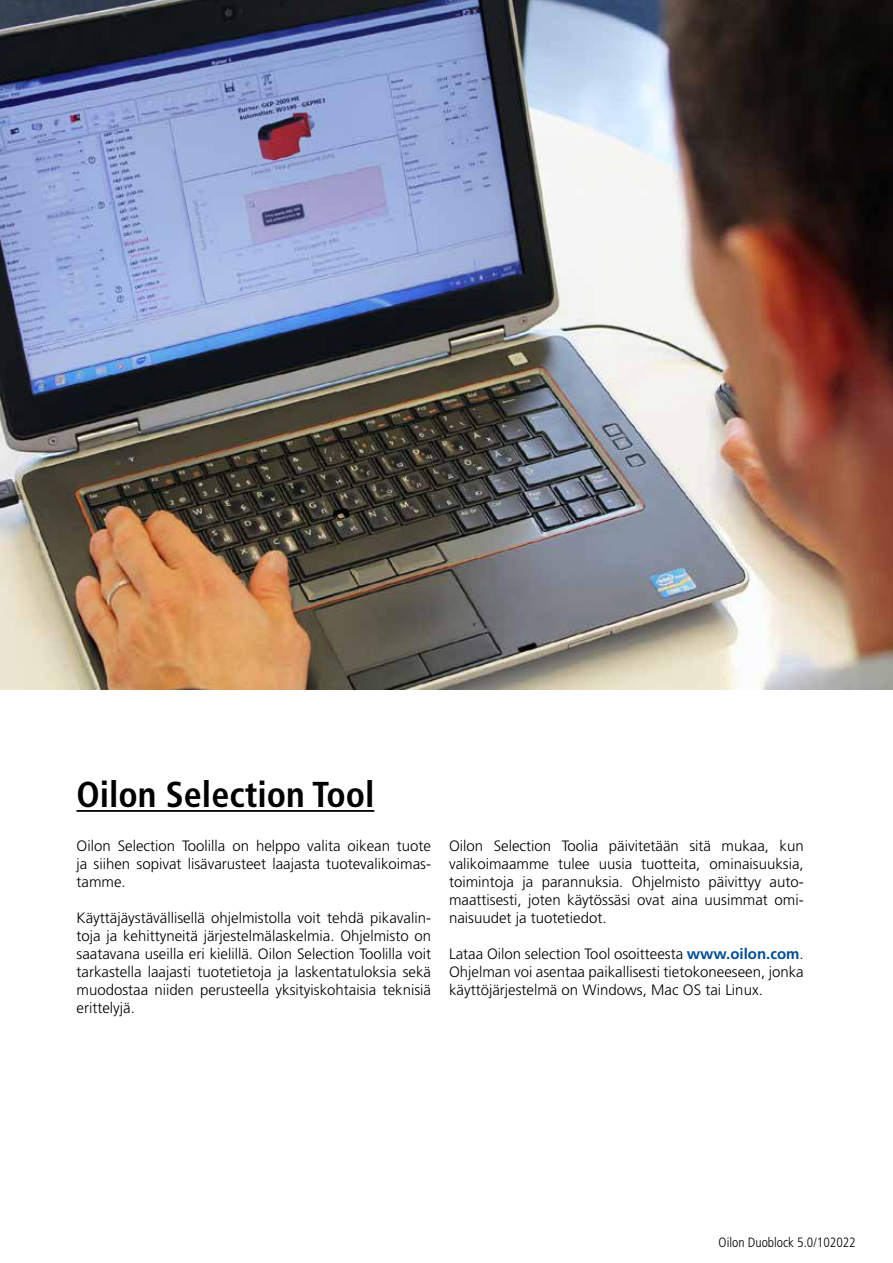
<style>
.page{position:relative;width:893px;height:1263px;background:#fff}
.page>*{position:absolute;margin:0;border:0;box-sizing:border-box;transform-origin:0 0}
.t1{font:700 condensed 36px "Frutiger LT Std";color:#000}
.t2{font:300 15px/18px "Frutiger LT Std";color:#000;text-align:justify}
.t3{font:300 condensed 13.5px "Frutiger LT Std";color:#000}
.s1{font-weight:700;color:#004e93}
</style>
<div class="page">
<img style="left:0;top:0;width:893px;height:689px">
<hr style="left:77px;top:810px;width:297px;height:2px;background:#000">
<h1 class="t1" style="left:77px;top:773px;width:299px">Oilon Selection Tool</h1>
<p class="t2" style="left:77px;top:837px;width:356px">Oilon Selection Toolilla on helppo valita oikean tuote ja siihen sopivat lisävarusteet laajasta tuotevalikoimas&shy;tamme.</p>
<p class="t2" style="left:77px;top:909px;width:356px">Käyttäjäystävällisellä ohjelmistolla voit tehdä pikavalin&shy;toja ja kehittyneitä järjestelmälaskelmia. Ohjelmisto on saatavana useilla eri kielillä. Oilon Selection Toolilla voit tarkastella laajasti tuotetietoja ja laskentatuloksia sekä muodostaa niiden perusteella yksityiskohtaisia teknisiä erittelyjä.</p>
<p class="t2" style="left:449px;top:837px;width:356px">Oilon Selection Toolia päivitetään sitä mukaa, kun valikoimaamme tulee uusia tuotteita, ominaisuuksia, toimintoja ja parannuksia. Ohjelmisto päivittyy auto&shy;maattisesti, joten käytössäsi ovat aina uusimmat omi&shy;naisuudet ja tuotetiedot.</p>
<p class="t2" style="left:449px;top:945px;width:356px">Lataa Oilon selection Tool osoitteesta <span class="s1">www.oilon.com</span>.<br>Ohjelman voi asentaa paikallisesti tietokoneeseen, jonka käyttöjärjestelmä on Windows, Mac OS tai Linux.</p>
<p class="t3" style="left:719px;top:1235px;width:139px">Oilon Duoblock 5.0/102022</p>
</div>
